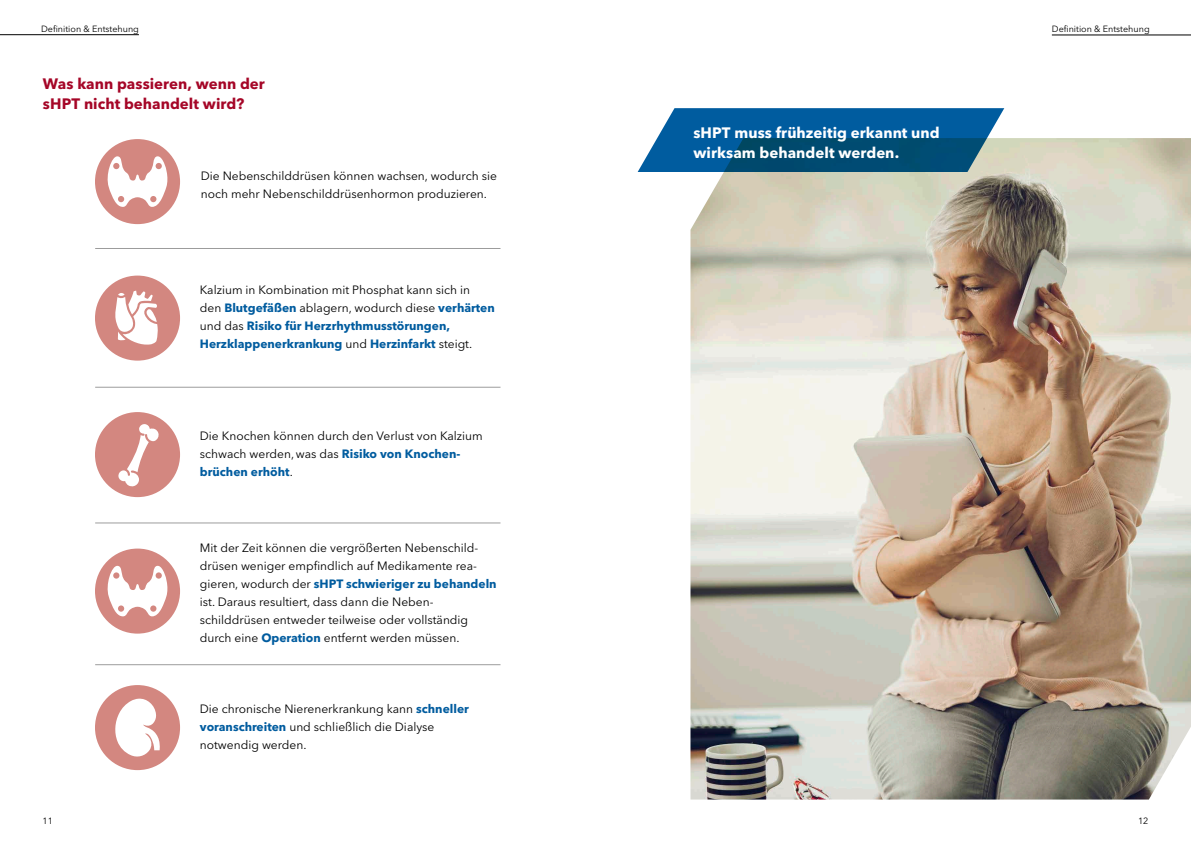
<style>
.page{position:relative;width:1191px;height:842px;background:#fff}
.page>*{position:absolute;margin:0;border:0;box-sizing:border-box;transform-origin:0 0}
.t1{font:700 15px/20px "Avenir Next LT Pro";letter-spacing:.005em;color:#fff}
.t2{font:700 15px/20px "Avenir Next LT Pro";letter-spacing:.005em;color:#a50627}
.t3{font:12px/18px "Avenir Next LT Pro";color:#000}
.t4{font:700 12px/18px "Avenir Next LT Pro";color:#005c9f}
.t5{font:9px "Avenir Next LT Pro";color:#000}
.s1{font-weight:400;color:#000}
.s2{font-weight:700;color:#005c9f}
</style>
<div class="page">
<img style="left:690px;top:138px;width:501px;height:661px">
<div style="left:95px;top:412px;width:85px;height:85px;background:#d38780;border-radius:50%"></div>
<svg style="left:118px;top:424px;width:41px;height:63px"></svg>
<div style="left:95px;top:276px;width:85px;height:85px;background:#d38780;border-radius:50%"></div>
<svg style="left:115px;top:291px;width:43px;height:54px"></svg>
<div style="left:95px;top:685px;width:85px;height:85px;background:#d38780;border-radius:50%"></div>
<svg style="left:115px;top:698px;width:45px;height:59px"></svg>
<hr style="left:95px;top:248px;width:405px;height:1px;background:#9c9c9c">
<hr style="left:95px;top:387px;width:405px;height:1px;background:#9c9c9c">
<hr style="left:95px;top:523px;width:405px;height:1px;background:#9c9c9c">
<hr style="left:95px;top:664px;width:405px;height:1px;background:#9c9c9c">
<svg style="left:637px;top:108px;width:367px;height:64px;background:#186595"></svg>
<hr style="left:0;top:34px;width:139px;height:1px;background:#000">
<hr style="left:1051px;top:35px;width:140px;height:1px;background:#000">
<div style="left:95px;top:549px;width:85px;height:85px;background:#d38780;border-radius:50%"></div>
<svg style="left:107px;top:565px;width:61px;height:51px"></svg>
<div style="left:95px;top:139px;width:85px;height:85px;background:#d38780;border-radius:50%"></div>
<svg style="left:107px;top:156px;width:61px;height:51px"></svg>
<p class="t5" style="left:41px;top:23px;width:99px">Definition &amp; Entstehung</p>
<p class="t5" style="left:1051px;top:23px;width:99px">Definition &amp; Entstehung</p>
<p class="t2" style="left:43px;top:73px;width:223px">Was kann passieren, wenn der sHPT nicht behandelt wird?</p>
<p class="t3" style="left:201px;top:166px;width:298px">Die Nebenschilddrüsen können wachsen, wodurch sie noch mehr Nebenschilddrüsenhormon produzieren.</p>
<p class="t4" style="left:200px;top:281px;width:296px"><span class="s1">Kalzium in Kombination mit Phosphat kann sich in<br>den</span> Blutgefäßen <span class="s1">ablagern, wodurch diese</span> verhärten <span class="s1">und das</span> Risiko für Herzrhythmusstörungen, Herzklappenerkrankung <span class="s1">und</span> Herzinfarkt <span class="s1">steigt.</span></p>
<p class="t3" style="left:200px;top:426px;width:284px">Die Knochen können durch den Verlust von Kalzium schwach werden,was das <span class="s2">Risiko von Knochen&shy;brüchen erhöht</span>.</p>
<p class="t3" style="left:200px;top:539px;width:298px">Mit der Zeit können die vergrößerten Nebenschild&shy;drüsen weniger empfindlich auf Medikamente rea&shy;gieren, wodurch der <span class="s2">sHPT schwieriger zu behandeln </span>ist. Daraus resultiert, dass dann die Neben&shy;schilddrüsen entweder teilweise oder vollständig durch eine <span class="s2">Operation</span> entfernt werden müssen.</p>
<p class="t3" style="left:200px;top:699px;width:270px">Die chronische Nierenerkrankung kann <span class="s2">schneller voranschreiten</span> und schließlich die Dialyse notwendig werden.</p>
<p class="t1" style="left:693px;top:122px;width:248px">sHPT muss frühzeitig erkannt und wirksam behandelt werden.</p>
<p class="t5" style="left:43px;top:816px;width:12px">11</p>
<p class="t5" style="left:1138px;top:816px;width:12px">12</p>
</div>
